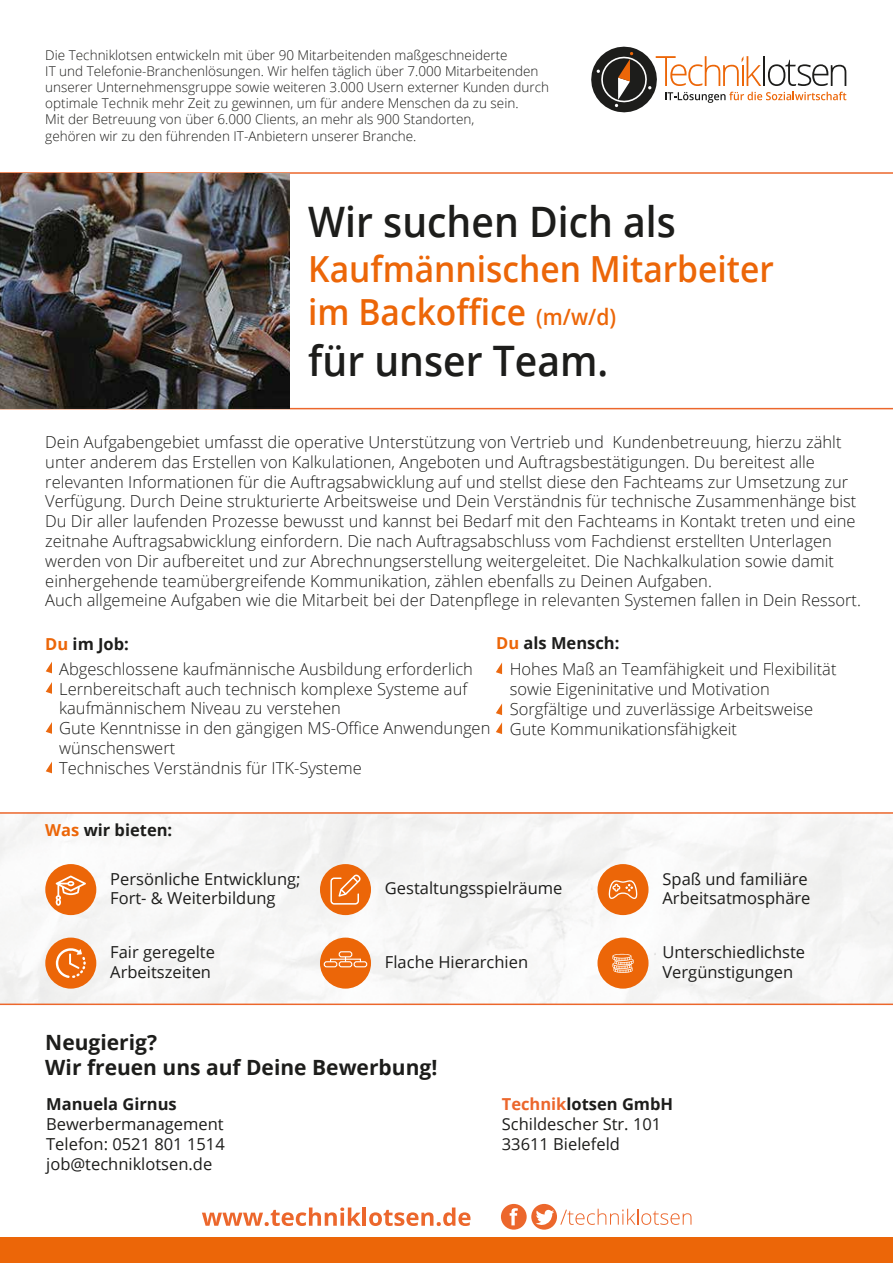
<style>
.page{position:relative;width:893px;height:1263px;background:#fff}
.page>*{position:absolute;margin:0;border:0;box-sizing:border-box;transform-origin:0 0}
.t1{font:600 42px "Open Sans";color:#1d1d1b;scale:.93 1}
.t2{font:600 36px/43.2px "Open Sans";color:#ec6608;scale:.93 1}
.t3{font:700 21px/25.2px "Open Sans";color:#1d1d1b}
.t4{font:300 16.5px/19.8px "Open Sans";color:#1d1d1b}
.t5{font:16.5px/19.8px "Open Sans";color:#1d1d1b}
.t6{font:700 16.5px "Open Sans";color:#1d1d1b}
.t7{font:300 13.5px/16.2px "Open Sans";color:#1d1d1b}
.s1{font-size:22.5px}
.s2{font-weight:700;color:#ec6608}
.s3{font-weight:700}
.s4{color:#ec6608}
.s5{font-weight:700;color:#ec672c}
</style>
<div class="page">
<div style="left:0;top:814px;width:893px;height:189px;background:#f6f6f5"></div>
<svg style="left:591px;top:46px;width:255px;height:67px"></svg>
<div style="left:0;top:1237px;width:893px;height:26px;background:#ec6608"></div>
<svg style="left:46px;top:662px;width:6px;height:11px"></svg>
<svg style="left:46px;top:761px;width:6px;height:12px"></svg>
<svg style="left:46px;top:722px;width:6px;height:12px"></svg>
<svg style="left:46px;top:682px;width:6px;height:12px"></svg>
<svg style="left:496px;top:703px;width:6px;height:12px"></svg>
<svg style="left:496px;top:662px;width:6px;height:12px"></svg>
<svg style="left:496px;top:722px;width:6px;height:12px"></svg>
<hr style="left:0;top:172px;width:893px;height:2px;background:#ec672c">
<hr style="left:0;top:408px;width:893px;height:1px;background:#ec672c">
<hr style="left:0;top:1003px;width:893px;height:2px;background:#ec672c">
<hr style="left:0;top:812px;width:893px;height:2px;background:#ec672c">
<svg style="left:202px;top:1207px;width:159px;height:19px"></svg>
<hr style="left:363px;top:1207px;width:3px;height:19px;background:#ec672c">
<svg style="left:369px;top:1207px;width:101px;height:19px"></svg>
<svg style="left:560px;top:1209px;width:131px;height:16px"></svg>
<div style="left:501px;top:1204px;width:26px;height:25px;background:#ec672c;border-radius:50%"></div>
<svg style="left:510px;top:1208px;width:8px;height:17px"></svg>
<div style="left:531px;top:1204px;width:26px;height:25px;background:#ec672c;border-radius:50%"></div>
<svg style="left:536px;top:1209px;width:18px;height:16px"></svg>
<div style="left:45px;top:864px;width:51px;height:51px;background:#ec6608;border-radius:50%"></div>
<svg style="left:56px;top:875px;width:30px;height:31px"></svg>
<div style="left:320px;top:937px;width:51px;height:51px;background:#ec6608;border-radius:50%"></div>
<div style="left:324px;top:961px;width:13px;height:6px;border:1px solid #fff;border-radius:2px"></div>
<div style="left:339px;top:961px;width:13px;height:6px;border:1px solid #fff;border-radius:2px"></div>
<div style="left:354px;top:961px;width:13px;height:6px;border:1px solid #fff;border-radius:2px"></div>
<div style="left:339px;top:951px;width:13px;height:6px;border:1px solid #fff;border-radius:2px"></div>
<div style="left:330px;top:959px;width:31px;height:3px;border:1px solid #fff"></div>
<div style="left:597px;top:864px;width:51px;height:51px;background:#ec6608;border-radius:50%"></div>
<svg style="left:609px;top:880px;width:28px;height:19px"></svg>
<div style="left:597px;top:937px;width:51px;height:51px;background:#ec6608;border-radius:50%"></div>
<svg style="left:612px;top:954px;width:22px;height:19px"></svg>
<div style="left:45px;top:937px;width:51px;height:51px;background:#ec6608;border-radius:50%"></div>
<svg style="left:56px;top:948px;width:30px;height:30px"></svg>
<div style="left:320px;top:864px;width:51px;height:51px;background:#ec6608;border-radius:50%"></div>
<svg style="left:330px;top:874px;width:31px;height:30px"></svg>
<img style="left:0;top:173px;width:289px;height:236px">
<p class="t7" style="left:45px;top:46px;width:505px">Die Techniklotsen entwickeln mit über 90 Mitarbeitenden maßgeschneiderte<br>IT und Telefonie-Branchenlösungen. Wir helfen täglich über 7.000 Mitarbeitenden unserer Unternehmensgruppe sowie weiteren 3.000 Usern externer Kunden durch optimale Technik mehr Zeit zu gewinnen, um für andere Menschen da zu sein.<br>Mit der Betreuung von über 6.000 Clients, an mehr als 900 Standorten,<br>gehören wir zu den führenden IT-Anbietern unserer Branche.</p>
<h1 class="t1" style="left:308px;top:193px;width:397px">Wir suchen Dich als</h1>
<h2 class="t2" style="left:308px;top:247px;width:502px">Kaufmännischen Mitarbeiter im Backoffice <span class="s1">(m/w/d)</span></h2>
<h1 class="t1" style="left:308px;top:332px;width:324px">für unser Team.</h1>
<p class="t4" style="left:45px;top:432px;width:817px">Dein Aufgabengebiet umfasst die operative Unterstützung von Vertrieb und Kundenbetreuung, hierzu zählt unter anderem das Erstellen von Kalkulationen, Angeboten und Auftragsbestätigungen. Du bereitest alle relevanten Informationen für die Auftragsabwicklung auf und stellst diese den Fachteams zur Umsetzung zur Verfügung. Durch Deine strukturierte Arbeitsweise und Dein Verständnis für technische Zusammenhänge bist Du Dir aller laufenden Prozesse bewusst und kannst bei Bedarf mit den Fachteams in Kontakt treten und eine zeitnahe Auftragsabwicklung einfordern. Die nach Auftragsabschluss vom Fachdienst erstellten Unterlagen werden von Dir aufbereitet und zur Abrechnungserstellung weitergeleitet. Die Nachkalkulation sowie damit einhergehende teamübergreifende Kommunikation, zählen ebenfalls zu Deinen Aufgaben.<br>Auch allgemeine Aufgaben wie die Mitarbeit bei der Datenpflege in relevanten Systemen fallen in Dein Ressort.</p>
<p class="t4" style="left:59px;top:630px;width:415px;line-height:25.2px;text-indent:-14px"><span class="s2">Du</span> <span class="s3">im Job:<br></span>Abgeschlossene kaufmännische Ausbildung erforderlich</p>
<p class="t4" style="left:59px;top:678px;width:433px">Lernbereitschaft auch technisch komplexe Systeme auf kaufmännischem Niveau zu verstehen<br>Gute Kenntnisse in den gängigen MS-Office Anwendungen wünschenswert<br>Technisches Verständnis für ITK-Systeme</p>
<p class="t4" style="left:510px;top:630px;width:328px;line-height:25.8px;text-indent:-13px"><span class="s2">Du</span> <span class="s3">als Mensch:<br></span>Hohes Maß an Teamfähigkeit und Flexibilität</p>
<p class="t4" style="left:510px;top:679px;width:305px">sowie Eigeninitative und Motivation<br>Sorgfältige und zuverlässige Arbeitsweise<br>Gute Kommunikationsfähigkeit</p>
<p class="t6" style="left:45px;top:818px;width:129px"><span class="s4">Was</span> wir bieten:</p>
<p class="t5" style="left:110px;top:868px;width:192px">Persönliche Entwicklung;<br>Fort- &amp; Weiterbildung</p>
<p class="t5" style="left:110px;top:942px;width:106px">Fair geregelte<br>Arbeitszeiten</p>
<p class="t5" style="left:385px;top:878px;width:179px">Gestaltungsspielräume</p>
<p class="t5" style="left:385px;top:952px;width:145px">Flache Hierarchien</p>
<p class="t3" style="left:45px;top:1029px;width:394px">Neugierig?<br>Wir freuen uns auf Deine Bewerbung!</p>
<p class="t5" style="left:662px;top:868px;width:150px">Spaß und familiäre<br>Arbeitsatmosphäre</p>
<p class="t5" style="left:662px;top:942px;width:144px">Unterschiedlichste<br>Vergünstigungen</p>
<p class="t6" style="left:46px;top:1092px;width:132px">Manuela Girnus</p>
<p class="t5" style="left:46px;top:1114px;width:180px;text-align:justify">Bewerbermanagement Telefon: 0521 801 1514 job@techniklotsen.de</p>
<p class="t5" style="left:502px;top:1094px;width:173px"><span class="s5">Technik</span><span class="s3">lotsen GmbH<br></span>Schildescher Str. 101<br>33611 Bielefeld</p>
</div>
